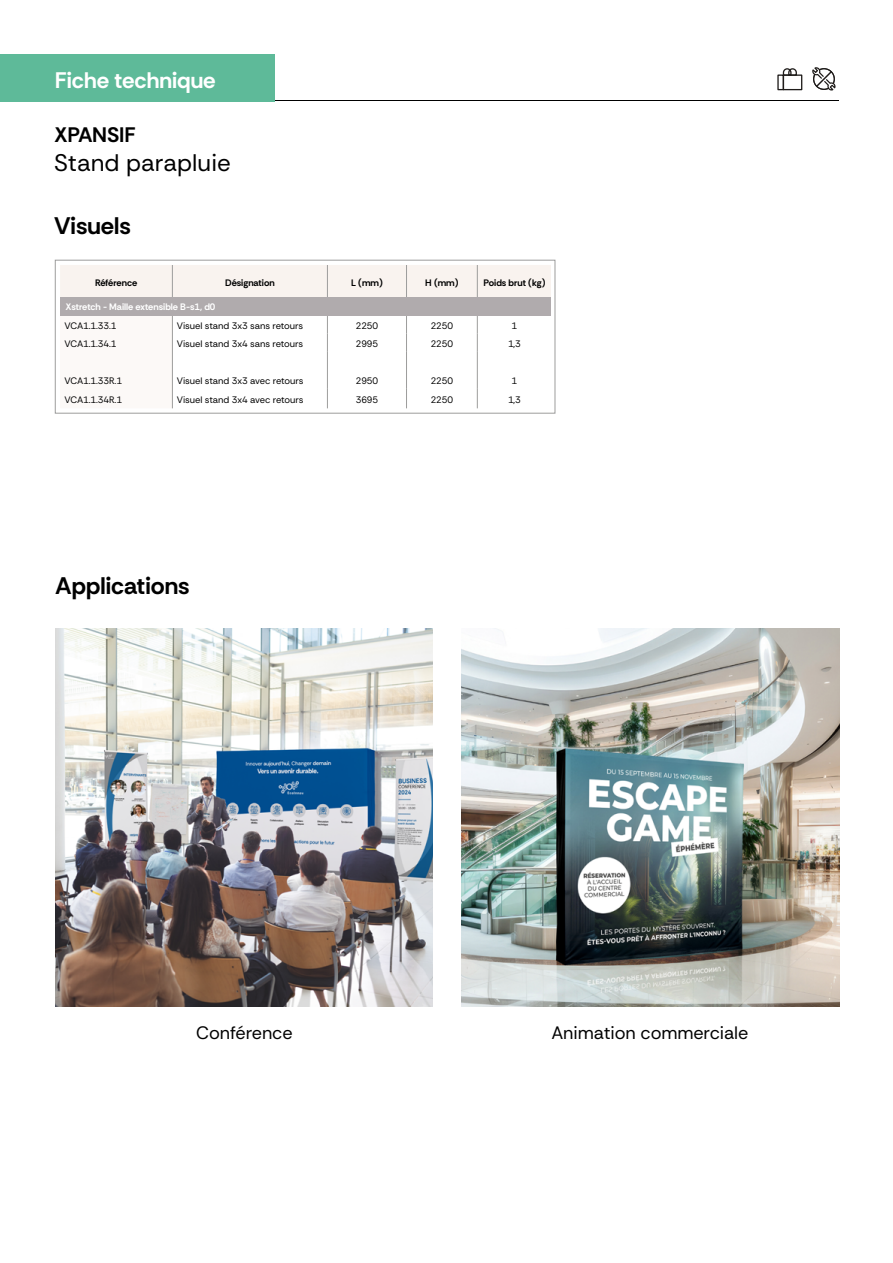
<style>
.page{position:relative;width:893px;height:1263px;background:#fff}
.page>*{position:absolute;margin:0;border:0;box-sizing:border-box;transform-origin:0 0}
.t1{font:700 24px "Rethink Sans";color:#000}
.t2{font:24px "Rethink Sans";color:#000}
.t3{font:700 22.5px "Rethink Sans";color:#fff}
.t4{font:700 21px "Rethink Sans";letter-spacing:-.01em;color:#000}
.t5{font:18px "Rethink Sans";letter-spacing:-.005em;color:#000}
.t6{font:9.45px "Rethink Sans";letter-spacing:-.005em;color:#000}
.t7{font:700 9.45px "Rethink Sans";color:#000}
.t8{font:700 9.45px "Rethink Sans";letter-spacing:-.005em;color:#fff}
</style>
<div class="page">
<hr style="left:275px;top:100px;width:564px;height:1px;background:#000">
<div style="left:0;top:54px;width:275px;height:47px;background:#5eba99"></div>
<svg style="left:60px;top:265px;width:491px;height:143px"></svg>
<div style="left:55px;top:260px;width:500px;height:154px;border:1px solid #9d9d9c"></div>
<hr style="left:172px;top:299px;width:1px;height:109px;background:#9d9d9c">
<div style="left:60px;top:297px;width:491px;height:19px;background:#b0abad"></div>
<img style="left:55px;top:628px;width:378px;height:378px">
<img style="left:461px;top:628px;width:378px;height:378px">
<svg style="left:782px;top:68px;width:15px;height:6px"></svg>
<div style="left:783px;top:74px;width:19px;height:16px;border:1px solid #1f1c1a"></div>
<div style="left:777px;top:74px;width:7px;height:16px;border:1px solid #1f1c1a"></div>
<svg style="left:812px;top:67px;width:24px;height:24px"></svg>
<h2 class="t3" style="left:55px;top:66px;width:162px">Fiche technique</h2>
<h3 class="t4" style="left:54px;top:122px;width:83px">XPANSIF</h3>
<h1 class="t2" style="left:54px;top:148px;width:178px">Stand parapluie</h1>
<h1 class="t1" style="left:54px;top:211px;width:78px">Visuels</h1>
<p class="t7" style="left:95px;top:277px;width:44px">Référence</p>
<p class="t7" style="left:225px;top:277px;width:51px">Désignation</p>
<p class="t7" style="left:351px;top:277px;width:33px">L (mm)</p>
<p class="t7" style="left:425px;top:277px;width:35px">H (mm)</p>
<p class="t7" style="left:483px;top:277px;width:64px">Poids brut (kg)</p>
<p class="t6" style="left:65px;top:320px;width:53px">VCA1.1.33.1</p>
<p class="t6" style="left:177px;top:320px;width:128px">Visuel stand 3x3 sans retours</p>
<p class="t6" style="left:356px;top:320px;width:24px">2250</p>
<p class="t6" style="left:431px;top:320px;width:24px">2250</p>
<p class="t6" style="left:512px;top:320px;width:7px">1</p>
<p class="t6" style="left:65px;top:338px;width:53px">VCA1.1.34.1</p>
<p class="t6" style="left:177px;top:338px;width:128px">Visuel stand 3x4 sans retours</p>
<p class="t6" style="left:356px;top:338px;width:24px">2995</p>
<p class="t6" style="left:431px;top:338px;width:24px">2250</p>
<p class="t6" style="left:508px;top:338px;width:14px">1,3</p>
<p class="t6" style="left:65px;top:375px;width:59px">VCA1.1.33R.1</p>
<p class="t6" style="left:177px;top:375px;width:128px">Visuel stand 3x3 avec retours</p>
<p class="t6" style="left:356px;top:375px;width:24px">2950</p>
<p class="t6" style="left:431px;top:375px;width:24px">2250</p>
<p class="t6" style="left:512px;top:375px;width:7px">1</p>
<p class="t6" style="left:65px;top:394px;width:59px">VCA1.1.34R.1</p>
<p class="t6" style="left:177px;top:394px;width:128px">Visuel stand 3x4 avec retours</p>
<p class="t6" style="left:356px;top:394px;width:24px">3695</p>
<p class="t6" style="left:431px;top:394px;width:24px">2250</p>
<p class="t6" style="left:508px;top:394px;width:14px">1,3</p>
<p class="t8" style="left:65px;top:300px;width:151px">Xstretch - Maille extensible B-s1, d0</p>
<h1 class="t1" style="left:55px;top:570px;width:136px">Applications</h1>
<h3 class="t5" style="left:196px;top:1022px;width:98px">Conférence</h3>
<h3 class="t5" style="left:551px;top:1022px;width:198px">Animation commerciale</h3>
</div>
